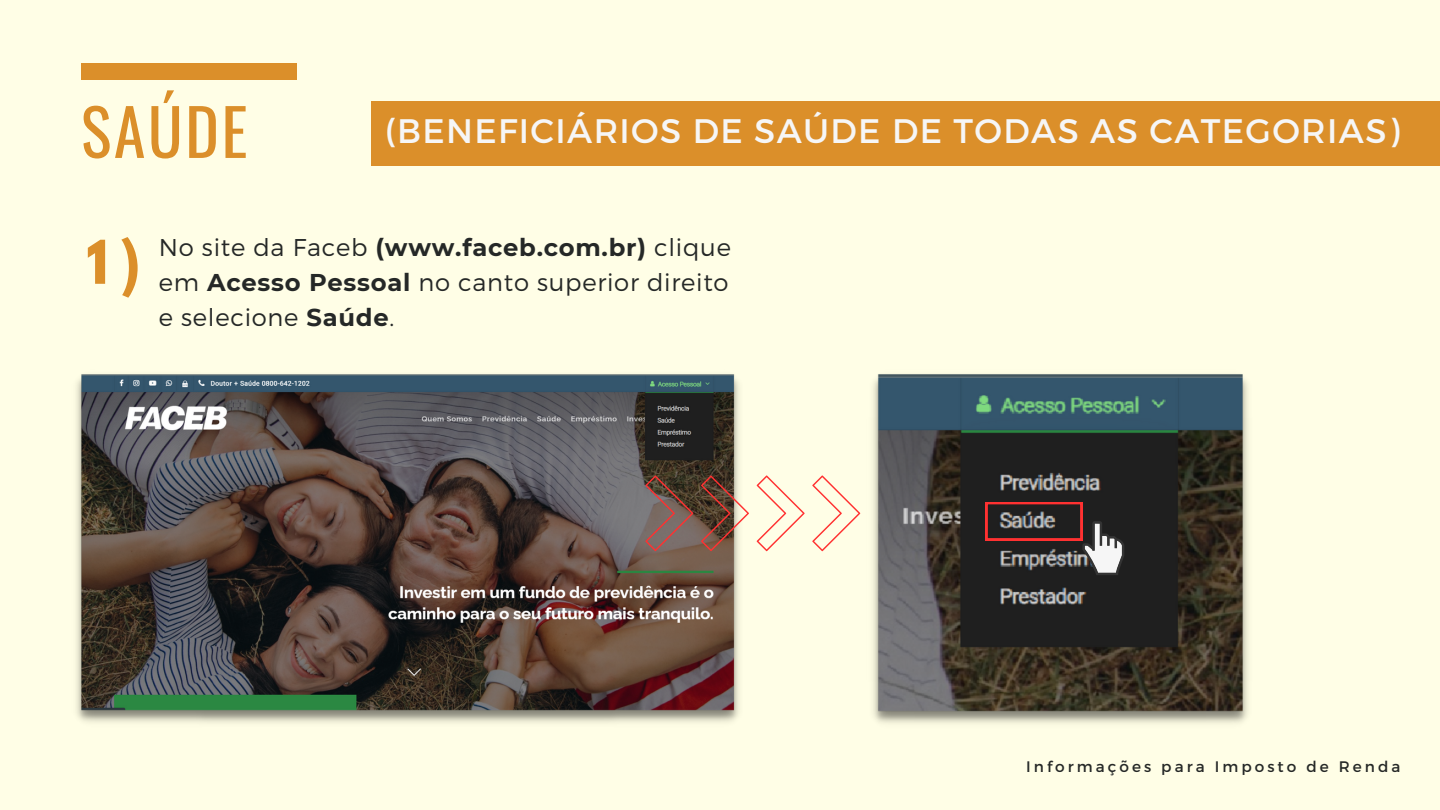
<style>
.page{position:relative;width:1440px;height:810px;background:#fffee6}
.page>*{position:absolute;margin:0;border:0;box-sizing:border-box;transform-origin:0 0}
.t1{font:64px "Oswald";letter-spacing:.04em;color:#db8f2a}
.t2{font:700 53.4px "League Spartan";color:#db8f2a}
.t3{font:34px "Montserrat";letter-spacing:.04em;color:#f6f6f6}
.t4{font:300 24.2px/35.2px "Montserrat";letter-spacing:.03em;color:#252827;text-align:justify}
.t5{font:15.2px "Montserrat";letter-spacing:.2em;color:#252827}
.s1{font-weight:700}
</style>
<div class="page">
<div style="left:81px;top:63px;width:216px;height:17px;background:#db8f2a"></div>
<img style="left:76px;top:374px;width:663px;height:349px">
<img style="left:873px;top:374px;width:375px;height:349px">
<svg style="left:812px;top:475px;width:48px;height:76px"></svg>
<svg style="left:757px;top:475px;width:48px;height:76px"></svg>
<svg style="left:701px;top:475px;width:48px;height:76px"></svg>
<svg style="left:645px;top:475px;width:48px;height:76px;background:#745951"></svg>
<svg style="left:986px;top:502px;width:138px;height:73px;background:#534545"></svg>
<div style="left:371px;top:102px;width:1069px;height:64px;background:#db8f2a"></div>
<h1 class="t1" style="left:81px;top:82px;width:168px">SAÚDE</h1>
<h3 class="t3" style="left:385px;top:109px;width:1016px">(BENEFICIÁRIOS DE SAÚDE DE TODAS AS CATEGORIAS)</h3>
<h2 class="t2" style="left:86px;top:236px;width:56px">1)</h2>
<p class="t4" style="left:159px;top:228px;width:574px">No site da Faceb <span class="s1">(www.faceb.com.br)</span> clique em <span class="s1">Acesso Pessoal</span> no canto superior direito e selecione <span class="s1">Saúde</span>.</p>
<p class="t5" style="left:1026px;top:757px;width:376px">Informações para Imposto de Renda</p>
</div>
